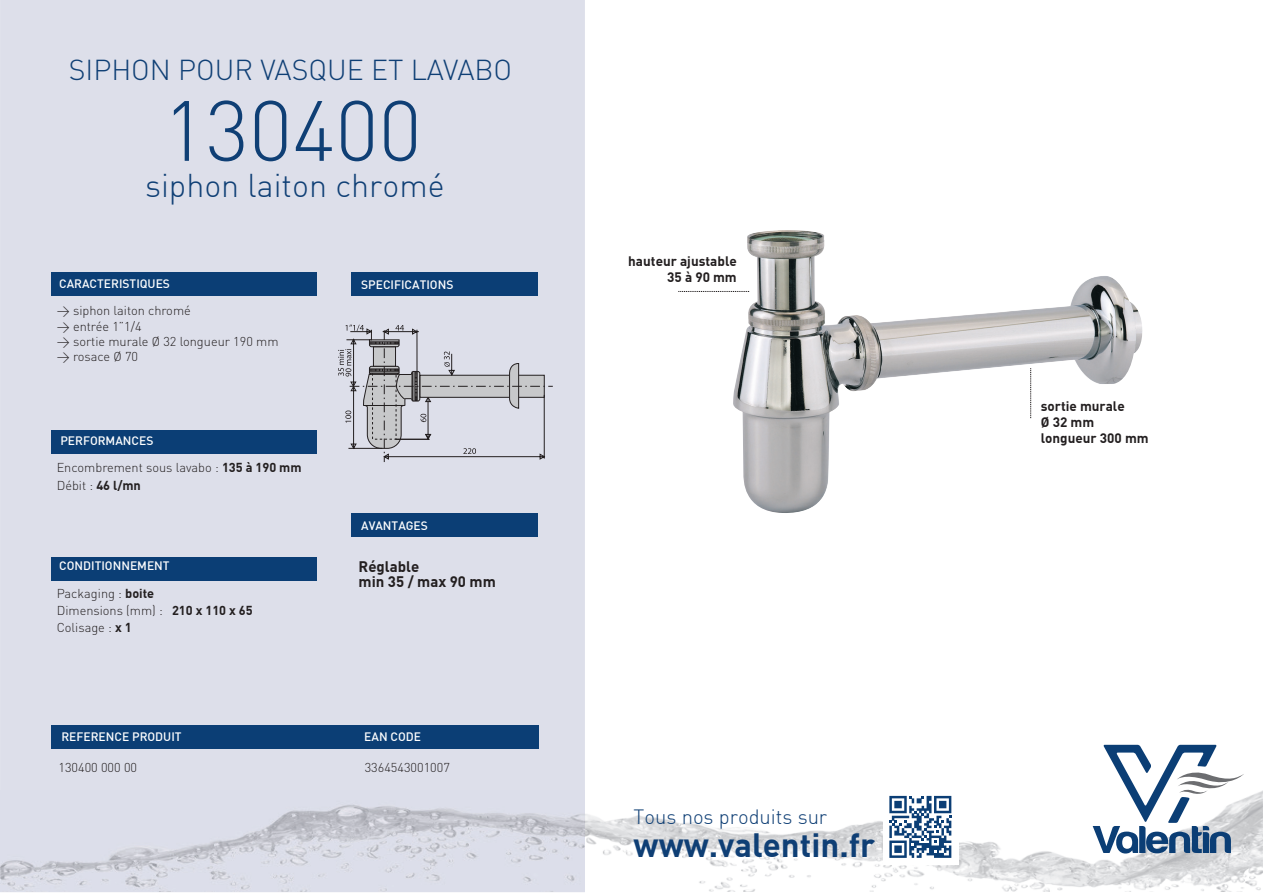
<style>
.page{position:relative;width:1263px;height:893px;background:#fff}
.page>*{position:absolute;margin:0;border:0;box-sizing:border-box;transform-origin:0 0}
.t1{font:300 84px "DIN";color:#0f3f75}
.t2{font:33px "DINBOLD Bold";color:#0f3f75}
.t3{font:32.25px "DINLIGHT Light";color:#0f3f75}
.t4{font:300 28.5px "DIN";color:#0f3f75}
.t5{font:20.25px "DINLIGHT Light";color:#0f3f75}
.t6{font:15px/15px "DINBOLD Bold";color:#231f20}
.t7{font:13.5px/16.2px "DINBOLD Bold";color:#231f20}
.t8{font:300 12.75px/15.3px "DIN";color:#231f20}
.t9{font:12px "DINMEDIUM Medium";color:#fff}
.s1{font-family:"DINBOLD Bold";font-weight:400}
</style>
<div class="page">
<div style="left:0;top:0;width:585px;height:790px;background:#dddfea"></div>
<img style="left:0;top:790px;width:1263px;height:102px">
<div style="left:51px;top:725px;width:487px;height:23px;background:#0b3e75"></div>
<div style="left:51px;top:557px;width:265px;height:24px;background:#0b3e75"></div>
<div style="left:51px;top:430px;width:265px;height:24px;background:#0b3e75"></div>
<div style="left:51px;top:272px;width:265px;height:24px;background:#0b3e75"></div>
<div style="left:351px;top:272px;width:186px;height:24px;background:#0b3e75"></div>
<div style="left:351px;top:513px;width:186px;height:24px;background:#0b3e75"></div>
<svg style="left:1093px;top:745px;width:151px;height:108px"></svg>
<svg style="left:678px;top:291px;width:55px;height:1px"></svg>
<div style="left:883px;top:789px;width:75px;height:75px;background:#fff"></div>
<svg style="left:889px;top:796px;width:62px;height:62px"></svg>
<svg style="left:338px;top:325px;width:215px;height:137px;background:#c9cad2"></svg>
<img style="left:733px;top:230px;width:410px;height:283px">
<p class="t4" style="left:69px;top:52px;width:445px">SIPHON POUR VASQUE ET LAVABO</p>
<p class="t1" style="left:163px;top:79px;width:261px">130400</p>
<p class="t3" style="left:145px;top:165px;width:301px">siphon laiton chromé</p>
<p class="t9" style="left:59px;top:276px;width:112px">CARACTERISTIQUES</p>
<p class="t8" style="left:57px;top:303px;width:136px">&gt; siphon laiton chromé</p>
<p class="t8" style="left:57px;top:318px;width:86px">&gt; entrée 1”1/4</p>
<p class="t8" style="left:57px;top:334px;width:223px">&gt; sortie murale Ø 32 longueur 190 mm &gt; rosace Ø 70</p>
<p class="t9" style="left:60px;top:433px;width:95px">PERFORMANCES</p>
<p class="t8" style="left:57px;top:459px;width:246px">Encombrement sous lavabo : <span class="s1">135 à 190 mm</span></p>
<p class="t8" style="left:57px;top:477px;width:86px">Débit : <span class="s1">46 l/mn</span></p>
<p class="t9" style="left:59px;top:558px;width:112px">CONDITIONNEMENT</p>
<p class="t8" style="left:57px;top:586px;width:99px">Packaging : <span class="s1">boite</span></p>
<p class="t8" style="left:57px;top:602px;width:197px">Dimensions (mm) : <span class="s1">210 x 110 x 65</span></p>
<p class="t8" style="left:57px;top:619px;width:77px">Colisage : <span class="s1">x 1</span></p>
<p class="t9" style="left:361px;top:277px;width:94px">SPECIFICATIONS</p>
<p class="t9" style="left:361px;top:518px;width:68px">AVANTAGES</p>
<p class="t6" style="left:359px;top:558px;width:139px">Réglable<br>min 35 / max 90 mm</p>
<p class="t9" style="left:61px;top:729px;width:122px">REFERENCE PRODUIT</p>
<p class="t9" style="left:364px;top:729px;width:58px">EAN CODE</p>
<p class="t8" style="left:59px;top:760px;width:80px">130400 000 00</p>
<p class="t8" style="left:365px;top:760px;width:87px">3364543001007</p>
<p class="t7" style="left:628px;top:253px;width:110px">hauteur ajustable</p>
<p class="t7" style="left:667px;top:269px;width:71px">35 à 90 mm</p>
<p class="t5" style="left:634px;top:804px;width:195px">Tous nos produits sur</p>
<p class="t2" style="left:634px;top:823px;width:243px">www.valentin.fr</p>
<p class="t7" style="left:1041px;top:397px;width:109px">sortie murale<br>Ø 32 mm longueur 300 mm</p>
</div>
